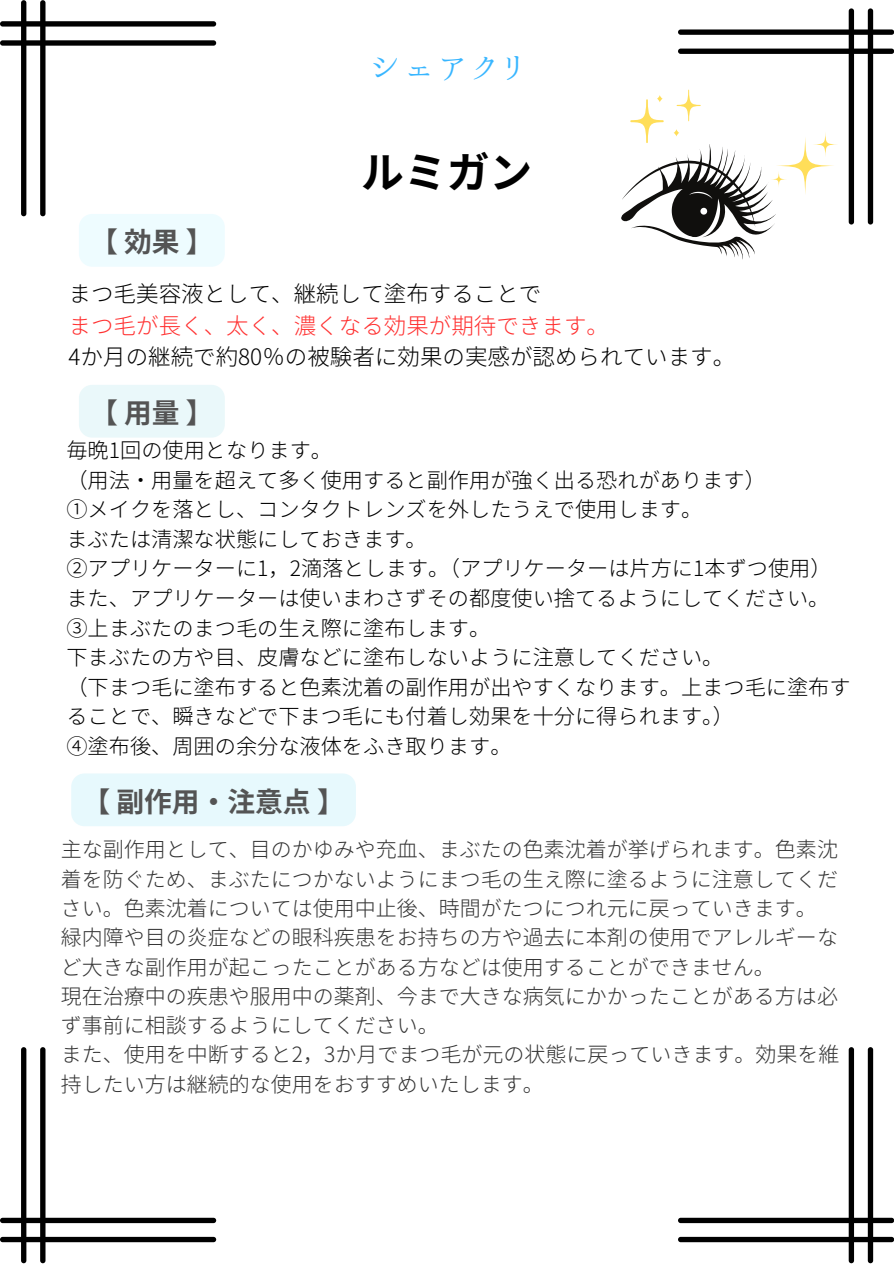
<style>
.page{position:relative;width:894px;height:1264px;background:#fff}
.page>*{position:absolute;margin:0;border:0;box-sizing:border-box;transform-origin:0 0}
.t1{font:700 42.75px "Source Han Sans JP";color:#000}
.t2{font:38.25px "Honoka Mincho";color:#38b6ff}
.t3{font:700 27.75px "Source Han Sans JP";color:#545454}
.t4{font:300 22.5px "Source Han Sans JP";color:#000}
.t5{font:300 22.5px "Source Han Sans JP";color:#ff3131}
.t6{font:300 21.15px/29.5px "Source Han Sans JP";color:#000}
.t7{font:300 21px/29.2px "Source Han Sans JP";color:#333}
</style>
<div class="page">
<svg style="left:0;top:1047px;width:216px;height:216px"></svg>
<svg style="left:678px;top:1047px;width:215px;height:216px"></svg>
<svg style="left:678px;top:8px;width:215px;height:216px"></svg>
<svg style="left:0;top:0;width:216px;height:216px"></svg>
<svg style="left:775px;top:136px;width:59px;height:59px"></svg>
<svg style="left:770px;top:171px;width:17px;height:17px"></svg>
<svg style="left:812px;top:132px;width:25px;height:25px"></svg>
<svg style="left:621px;top:90px;width:164px;height:170px"></svg>
<svg style="left:673px;top:129px;width:6px;height:7px"></svg>
<svg style="left:656px;top:95px;width:6px;height:7px"></svg>
<div style="left:79px;top:385px;width:146px;height:52px;background:#eaf8fa"></div>
<div style="left:71px;top:773px;width:285px;height:53px;background:#e7f9fd;border-radius:13px"></div>
<div style="left:79px;top:214px;width:146px;height:53px;background:#eefcff"></div>
<p class="t2" style="left:368px;top:46px;width:159px">シェアクリ</p>
<p class="t1" style="left:361px;top:139px;width:173px">ルミガン</p>
<p class="t3" style="left:90px;top:220px;width:125px">【効果】</p>
<p class="t4" style="left:69px;top:276px;width:474px">まつ毛美容液として、継続して塗布することで</p>
<p class="t5" style="left:69px;top:308px;width:541px">まつ毛が長く、太く、濃くなる効果が期待できます。</p>
<p class="t4" style="left:69px;top:339px;width:668px">4か月の継続で約80％の被験者に効果の実感が認められています。</p>
<h3 class="t3" style="left:90px;top:391px;width:125px">【用量】</h3>
<p class="t6" style="left:66px;top:434px;width:267px">毎晩1回の使用となります。</p>
<p class="t6" style="left:66px;top:464px;width:700px">（用法・用量を超えて多く使用すると副作用が強く出る恐れがあります）</p>
<p class="t6" style="left:66px;top:493px;width:637px">①メイクを落とし、コンタクトレンズを外したうえで使用します。</p>
<h2 class="t6" style="left:66px;top:523px;width:362px">まぶたは清潔な状態にしておきます。</h2>
<p class="t6" style="left:66px;top:553px;width:766px">②アプリケーターに1，2滴落とします。（アプリケーターは片方に1本ずつ使用）</p>
<p class="t6" style="left:66px;top:582px;width:764px">また、アプリケーターは使いまわさずその都度使い捨てるようにしてください。</p>
<h1 class="t6" style="left:66px;top:612px;width:425px">③上まぶたのまつ毛の生え際に塗布します。</h1>
<h3 class="t6" style="left:66px;top:641px;width:658px">下まぶたの方や目、皮膚などに塗布しないように注意してください。</h3>
<p class="t6" style="left:66px;top:671px;width:785px">（下まつ毛に塗布すると色素沈着の副作用が出やすくなります。上まつ毛に塗布することで、瞬きなどで下まつ毛にも付着し効果を十分に得られます。）</p>
<p class="t6" style="left:66px;top:730px;width:446px">④塗布後、周囲の余分な液体をふき取ります。</p>
<p class="t3" style="left:82px;top:779px;width:264px">【副作用・注意点】</p>
<p class="t7" style="left:61px;top:834px;width:778px;text-align:justify">主な副作用として、目のかゆみや充血、まぶたの色素沈着が挙げられます。色素沈着を防ぐため、まぶたにつかないようにまつ毛の生え際に塗るように注意してください。色素沈着については使用中止後、時間がたつにつれ元に戻っていきます。</p>
<p class="t7" style="left:61px;top:921px;width:778px">緑内障や目の炎症などの眼科疾患をお持ちの方や過去に本剤の使用でアレルギーなど大きな副作用が起こったことがある方などは使用することができません。</p>
<p class="t7" style="left:61px;top:980px;width:778px">現在治療中の疾患や服用中の薬剤、今まで大きな病気にかかったことがある方は必ず事前に相談するようにしてください。</p>
<p class="t7" style="left:61px;top:1038px;width:780px">また、使用を中断すると2，3か月でまつ毛が元の状態に戻っていきます。効果を維持したい方は継続的な使用をおすすめいたします。</p>
</div>
